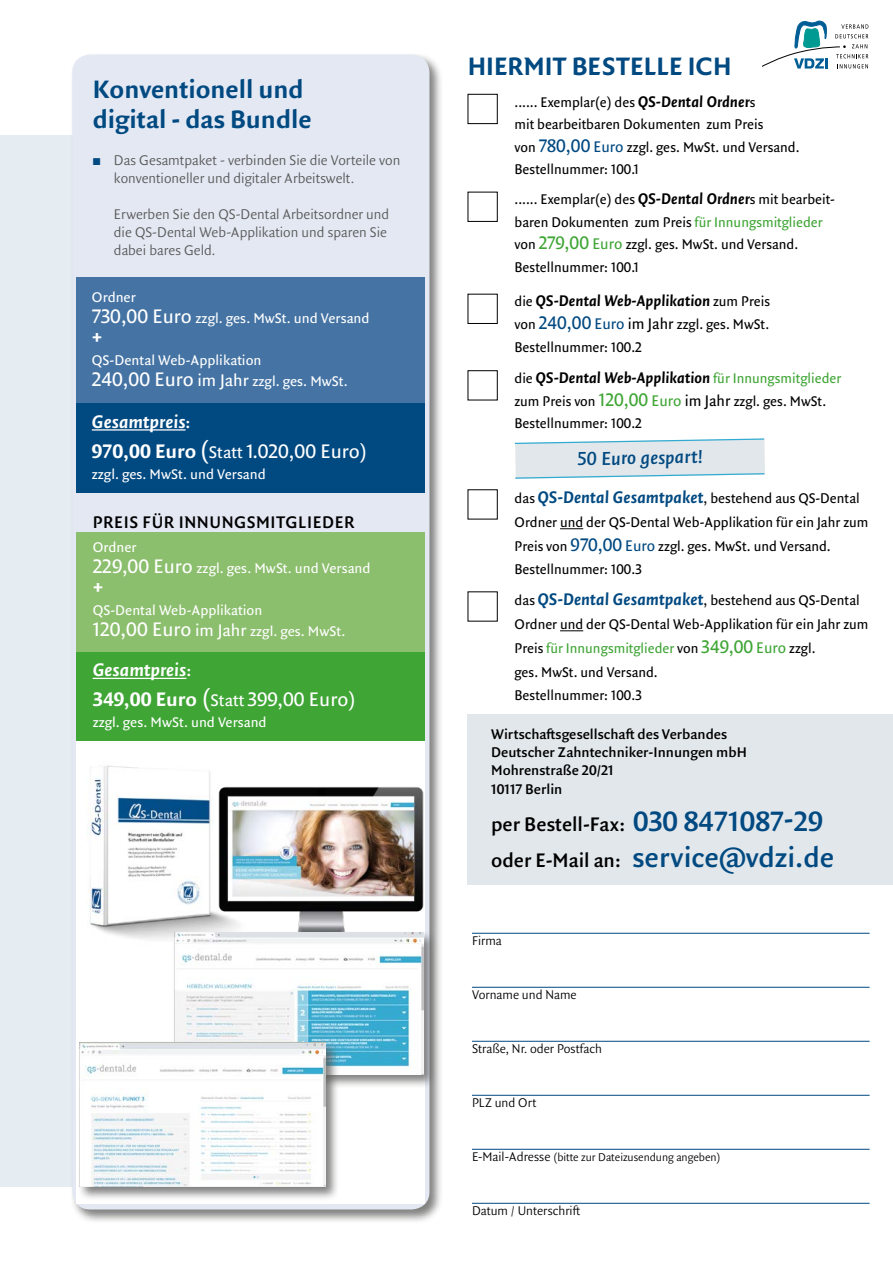
<style>
.page{position:relative;width:893px;height:1263px;background:#fff}
.page>*{position:absolute;margin:0;border:0;box-sizing:border-box;transform-origin:0 0}
.t1{font:600 30px "Quadraat Sans OT";color:#004981}
.t2{font:27px/30px "Quadraat Sans OT Bld";color:#004981}
.t3{font:21px "Quadraat Sans OT";color:#fff}
.t4{font:600 21px "Quadraat Sans OT";color:#000}
.t5{font:21px "Quadraat Sans OT Bld";color:#fff}
.t6{font:italic 600 20.1px "Quadraat Sans OT";color:#004981}
.t7{font:19.5px "Quadraat Sans OT Bld Ita";color:#fff}
.t8{font:600 18px "Quadraat Sans OT";letter-spacing:.03em;color:#000}
.t9{font:16.5px "Quadraat Sans OT Bld Ita";color:#000}
.t10{font:15px/22.5px "Quadraat Sans OT";color:#000}
.t11{font:15px/21px "Quadraat Sans OT";color:#fff}
.t12{font:300 15px/18px "Quadraat Sans OT";color:#575756}
.t13{font:600 15px/18.1px "Quadraat Sans OT";color:#000}
.t14{font:300 13.5px "Quadraat Sans OT";color:#000}
.t15{font:300 12px "Quadraat Sans OT";color:#000}
.s1{color:#004981}
.s2{font-size:21px}
.s3{font-size:18px}
.s4{font-family:"Quadraat Sans OT";font-weight:600;font-size:18px}
.s5{font-family:"Quadraat Sans OT Bld"}
.s6{font-size:25.5px}
.s7{font-family:"Quadraat Sans OT Bld Ita";font-size:16.5px}
.s8{font-size:19.5px;color:#004981}
.s9{font-size:16.5px;color:#004981}
.s10{color:#3fa535}
.s11{font-size:19.5px;color:#3fa535}
.s12{font-size:16.5px;color:#3fa535}
.s13{font-family:"Quadraat Sans OT";font-size:15px}
.s14{font-size:16.5px}
.s15{font-family:"Quadraat Sans OT";font-size:15px;color:#3fa535}
.s16{font-family:"Quadraat Sans OT Bld Ita";font-size:18px;color:#004981}
.s17{font-size:30px;color:#004981}
.s18{font-size:21px;color:#000}
.s19{font-size:13.5px}
</style>
<div class="page">
<div style="left:0;top:135px;width:185px;height:1051px;background:#e6edf2"></div>
<div style="left:468px;top:715px;width:425px;height:170px;background:#e1e7eb"></div>
<hr style="left:472px;top:933px;width:398px;height:1px;background:#004981">
<hr style="left:472px;top:987px;width:398px;height:1px;background:#004981">
<hr style="left:472px;top:1041px;width:398px;height:1px;background:#004981">
<hr style="left:472px;top:1095px;width:398px;height:1px;background:#004981">
<hr style="left:472px;top:1149px;width:398px;height:1px;background:#004981">
<hr style="left:472px;top:1203px;width:398px;height:1px;background:#004981">
<svg style="left:762px;top:21px;width:106px;height:48px"></svg>
<div style="left:70px;top:53px;width:373px;height:1171px;background:#575756;opacity:.75"></div>
<div style="left:72px;top:55px;width:357px;height:1154px;background:#e3e8f3;border-radius:18px"></div>
<div style="left:77px;top:649px;width:348px;height:96px;background:#3fa535"></div>
<div style="left:77px;top:532px;width:348px;height:120px;background:#8bbe6d"></div>
<hr style="left:93px;top:678px;width:93px;height:1px;background:#fff">
<div style="left:76px;top:402px;width:348px;height:91px;background:#004981"></div>
<div style="left:76px;top:277px;width:348px;height:126px;background:#4473a4"></div>
<hr style="left:92px;top:429px;width:94px;height:2px;background:#fff">
<div style="left:468px;top:94px;width:29px;height:30px;border:1px solid #000"></div>
<svg style="left:560px;top:528px;width:23px;height:1px"></svg>
<svg style="left:560px;top:630px;width:23px;height:1px"></svg>
<svg style="left:515px;top:438px;width:250px;height:41px;background:#d9e6eb"></svg>
<div style="left:77px;top:742px;width:348px;height:462px;background:#fff"></div>
<img style="left:87px;top:765px;width:123px;height:175px">
<img style="left:210px;top:778px;width:221px;height:153px">
<div style="left:172px;top:931px;width:265px;height:157px;background:#575756;opacity:.75"></div>
<img style="left:174px;top:933px;width:249px;height:141px">
<div style="left:77px;top:1040px;width:263px;height:161px;background:#575756;opacity:.75"></div>
<img style="left:79px;top:1042px;width:247px;height:145px">
<h2 class="t2" style="left:93px;top:73px;width:221px">Konventionell und digital - das Bundle</h2>
<p class="t12" style="left:114px;top:151px;width:288px;text-indent:-21px"><span class="s1">◼</span> Das Gesamtpaket - verbinden Sie die Vorteile von konventioneller und digitaler Arbeitswelt.</p>
<p class="t12" style="left:114px;top:205px;width:277px">Erwerben Sie den QS-Dental Arbeitsordner und die QS-Dental Web-Applikation und sparen Sie dabei bares Geld.</p>
<p class="t11" style="left:92px;top:286px;width:279px">Ordner<br><span class="s2">730,00 Euro</span> zzgl. ges. MwSt. und Versand</p>
<h3 class="t5" style="left:92px;top:322px;width:12px">+</h3>
<p class="t11" style="left:92px;top:349px;width:257px">QS-Dental Web-Applikation<br><span class="s2">240,00 Euro</span> <span class="s3">im Jahr</span> zzgl. ges. MwSt.</p>
<h3 class="t7" style="left:92px;top:408px;width:100px">Gesamtpreis<span class="s4">:</span></h3>
<h3 class="t3" style="left:92px;top:437px;width:276px"><span class="s5">970,00 Euro</span> <span class="s6">(</span><span class="s3">Statt</span> 1.020,00 Euro)</h3>
<p class="t11" style="left:92px;top:463px;width:175px">zzgl. ges. MwSt. und Versand</p>
<p class="t8" style="left:93px;top:509px;width:263px">PREIS FÜR INNUNGSMITGLIEDER</p>
<p class="t11" style="left:93px;top:536px;width:279px">Ordner<br><span class="s2">229,00 Euro</span> zzgl. ges. MwSt. und Versand</p>
<h3 class="t5" style="left:93px;top:572px;width:12px">+</h3>
<p class="t11" style="left:93px;top:599px;width:254px">QS-Dental Web-Applikation<br><span class="s2">120,00 Euro</span> <span class="s3">im Jahr</span> zzgl. ges. MwSt.</p>
<h3 class="t7" style="left:93px;top:656px;width:100px">Gesamtpreis<span class="s4">:</span></h3>
<h3 class="t3" style="left:93px;top:685px;width:264px"><span class="s5">349,00 Euro</span> <span class="s6">(</span><span class="s3">Statt</span> 399,00 Euro)</h3>
<p class="t11" style="left:93px;top:712px;width:175px">zzgl. ges. MwSt. und Versand</p>
<h2 class="t2" style="left:468px;top:51px;width:265px">HIERMIT BESTELLE ICH</h2>
<p class="t10" style="left:514px;top:90px;width:286px">...... Exemplar(e) des <span class="s7">QS-Dental Ordner</span>s<br>mit bearbeitbaren Dokumenten zum Preis<br>von <span class="s8">780,00</span> <span class="s9">Euro</span> zzgl. ges. MwSt. und Versand.<br>Bestellnummer: 100.1</p>
<p class="t10" style="left:514px;top:188px;width:322px">...... Exemplar(e) des <span class="s7">QS-Dental Ordner</span>s mit bearbeit&shy;baren Dokumenten zum Preis <span class="s10">für Innungsmitglieder </span>von <span class="s11">279,00</span> <span class="s12">Euro</span> zzgl. ges. MwSt. und Versand.<br>Bestellnummer: 100.1</p>
<p class="t9" style="left:514px;top:289px;width:257px"><span class="s13">die</span> QS-Dental Web-Applikation <span class="s13">zum Preis</span></p>
<p class="t10" style="left:514px;top:313px;width:256px">von <span class="s8">240,00</span> <span class="s9">Euro</span> <span class="s14">im Jahr</span> zzgl. ges. MwSt.<br>Bestellnummer: 100.2</p>
<p class="t9" style="left:514px;top:366px;width:328px"><span class="s13">die</span> QS-Dental Web-Applikation <span class="s15">für Innungsmitglieder</span></p>
<p class="t10" style="left:514px;top:389px;width:313px">zum Preis von <span class="s11">120,00</span> <span class="s12">Euro</span> <span class="s14">im Jahr</span> zzgl. ges. MwSt.<br>Bestellnummer: 100.2</p>
<h3 class="t6" style="left:578px;top:445px;width:127px;rotate:-1deg">50 Euro gespart!</h3>
<p class="t10" style="left:514px;top:486px;width:355px;line-height:24px">das <span class="s16">QS-Dental Gesamtpaket</span>, bestehend aus QS-Dental<br>Ordner und der QS-Dental Web-Applikation für ein Jahr zum<br>Preis von <span class="s8">970,00</span> <span class="s9">Euro</span> zzgl. ges. MwSt. und Versand.</p>
<p class="t10" style="left:514px;top:553px;width:347px;line-height:31.5px">Bestellnummer: 100.3<br>das <span class="s16">QS-Dental Gesamtpaket</span>, bestehend aus QS-Dental</p>
<p class="t10" style="left:514px;top:612px;width:355px;line-height:24px">Ordner und der QS-Dental Web-Applikation für ein Jahr zum<br>Preis <span class="s10">für Innungsmitglieder</span> von <span class="s11">349,00</span> <span class="s12">Euro</span> zzgl.<br>ges. MwSt. und Versand.</p>
<p class="t10" style="left:514px;top:683px;width:129px">Bestellnummer: 100.3</p>
<p class="t13" style="left:491px;top:725px;width:257px">Wirtschaftsgesellschaft des Verbandes<br>Deutscher Zahntechniker-Innungen mbH<br>Mohrenstraße 20/21<br>10117 Berlin</p>
<h3 class="t4" style="left:491px;top:810px;width:334px">per Bestell-Fax: <span class="s17">030 8471087-29</span></h3>
<h1 class="t1" style="left:491px;top:837px;width:345px"><span class="s18">oder E-Mail an:</span> service@vdzi.de</h1>
<p class="t14" style="left:472px;top:932px;width:31px">Firma</p>
<p class="t14" style="left:472px;top:986px;width:106px">Vorname und Name</p>
<p class="t14" style="left:472px;top:1040px;width:131px">Straße, Nr. oder Postfach</p>
<p class="t14" style="left:472px;top:1094px;width:66px">PLZ und Ort</p>
<p class="t15" style="left:472px;top:1149px;width:250px"><span class="s19">E-Mail-Adresse</span> (bitte zur Dateizusendung angeben)</p>
<p class="t14" style="left:472px;top:1202px;width:110px">Datum / Unterschrift</p>
</div>
